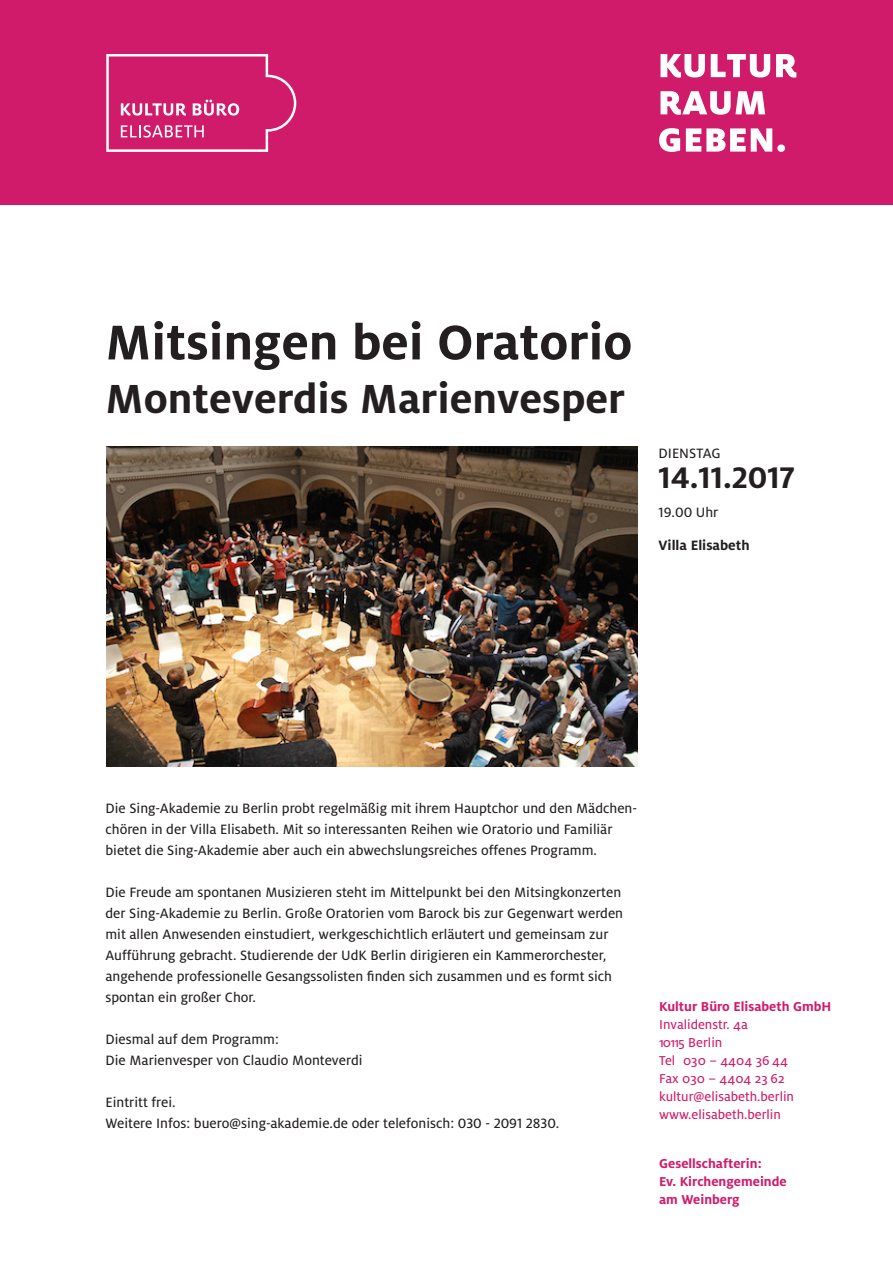
<style>
.page{position:relative;width:893px;height:1263px;background:#fff}
.page>*{position:absolute;margin:0;border:0;box-sizing:border-box;transform-origin:0 0}
.t1{font:700 54px "Milo LF";color:#231f20}
.t2{font:700 45px "Milo LF";color:#231f20}
.t3{font:700 33px "Milo LF";color:#231f20}
.t4{font:15px/21px "Milo LF Text";color:#231f20}
.t5{font:700 15px "Milo";color:#231f20}
.t6{font:15px "Milo Text";color:#231f20}
.t7{font:14.25px/18px "Milo Text";color:#d01a6a}
.t8{font:700 14.25px/18px "Milo";color:#d01a6a}
</style>
<div class="page">
<div style="left:0;top:0;width:893px;height:204px;background:#d01a6a"></div>
<svg style="left:106px;top:54px;width:190px;height:98px"></svg>
<svg style="left:659px;top:128px;width:126px;height:24px"></svg>
<svg style="left:660px;top:91px;width:105px;height:24px"></svg>
<svg style="left:660px;top:54px;width:136px;height:24px"></svg>
<img style="left:106px;top:446px;width:531px;height:321px">
<h1 class="t1" style="left:105px;top:311px;width:528px">Mitsingen bei Oratorio</h1>
<h2 class="t2" style="left:105px;top:373px;width:521px">Monteverdis Marienvesper</h2>
<p class="t6" style="left:659px;top:444px;width:64px">DIENSTAG</p>
<h3 class="t3" style="left:659px;top:458px;width:138px">14.11.2017</h3>
<p class="t4" style="left:659px;top:502px;width:61px">19.00 Uhr</p>
<p class="t5" style="left:659px;top:537px;width:93px">Villa Elisabeth</p>
<p class="t4" style="left:105px;top:797px;width:533px">Die Sing-Akademie zu Berlin probt regelmäßig mit ihrem Hauptchor und den Mädchen&shy;chören in der Villa Elisabeth. Mit so interessanten Reihen wie Oratorio und Familiär bietet die Sing-Akademie aber auch ein abwechslungsreiches offenes Programm.</p>
<p class="t4" style="left:105px;top:881px;width:519px">Die Freude am spontanen Musizieren steht im Mittelpunkt bei den Mitsingkonzerten der Sing-Akademie zu Berlin. Große Oratorien vom Barock bis zur Gegenwart werden mit allen Anwesenden einstudiert, werkgeschichtlich erläutert und gemeinsam zur Aufführung gebracht. Studierende der UdK Berlin dirigieren ein Kammerorchester, angehende professionelle Gesangssolisten finden sich zusammen und es formt sich spontan ein großer Chor.</p>
<p class="t4" style="left:105px;top:1028px;width:259px">Diesmal auf dem Programm:<br>Die Marienvesper von Claudio Monteverdi</p>
<p class="t4" style="left:105px;top:1091px;width:455px">Eintritt frei.<br>Weitere Infos: buero@sing-akademie.de oder telefonisch: 030 - 2091 2830.</p>
<p class="t8" style="left:659px;top:997px;width:174px">Kultur Büro Elisabeth GmbH</p>
<p class="t7" style="left:659px;top:1015px;width:136px">Invalidenstr. 4a<br>10115 Berlin<br>Tel 030 – 4404 36 44<br>Fax 030 – 4404 23 62 kultur@elisabeth.berlin www.elisabeth.berlin</p>
<p class="t8" style="left:659px;top:1154px;width:129px">Gesellschafterin:<br>Ev. Kirchengemeinde am Weinberg</p>
</div>
